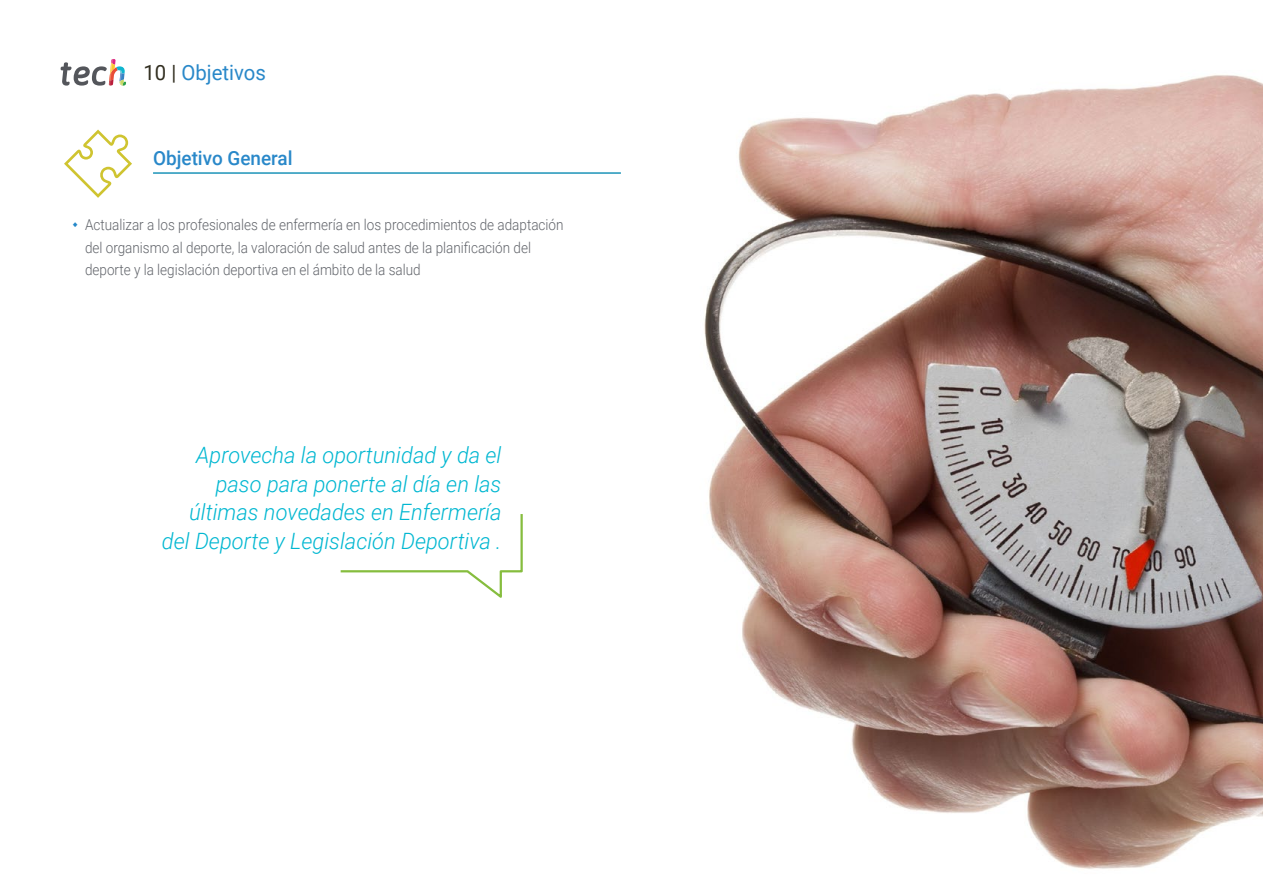
<style>
.page{position:relative;width:1263px;height:893px;background:#fff}
.page>*{position:absolute;margin:0;border:0;box-sizing:border-box;transform-origin:0 0}
.t1{font:italic 300 22.5px/28.5px "Roboto";color:#00b7d1;text-align:right}
.t2{font:21px "Roboto";color:#2988c9}
.t3{font:500 19.5px "Roboto";color:#2988c9}
.t4{font:300 15px/22.5px "Roboto";color:#61646a;scale:.9 1}
.s1{color:#312e20}
</style>
<div class="page">
<hr style="left:153px;top:173px;width:468px;height:1px;background:#2988c9">
<svg style="left:64px;top:130px;width:68px;height:68px"></svg>
<img style="left:704px;top:75px;width:559px;height:794px">
<svg style="left:340px;top:514px;width:183px;height:84px"></svg>
<svg style="left:61px;top:59px;width:65px;height:27px"></svg>
<h2 class="t2" style="left:144px;top:57px;width:124px"><span class="s1">10 |</span> Objetivos</h2>
<h3 class="t3" style="left:153px;top:144px;width:141px">Objetivo General</h3>
<p class="t4" style="left:85px;top:213px;width:533px">Actualizar a los profesionales de enfermería en los procedimientos de adaptación del organismo al deporte, la valoración de salud antes de la planificación del deporte y la legislación deportiva en el ámbito de la salud</p>
<h1 class="t1" style="left:162px;top:440px;width:341px">Aprovecha la oportunidad y da el paso para ponerte al día en las últimas novedades en Enfermería del Deporte y Legislación Deportiva .</h1>
</div>
